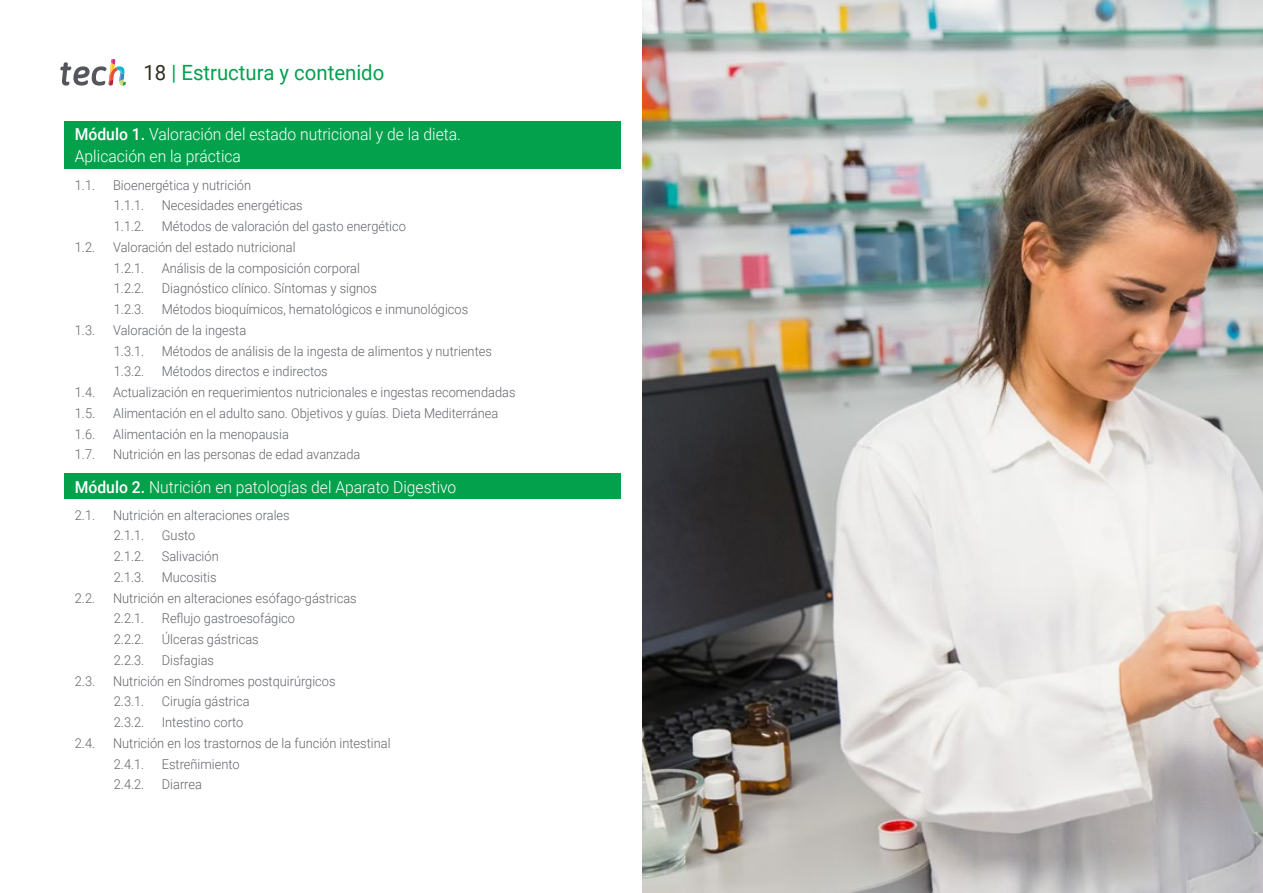
<style>
.page{position:relative;width:1263px;height:893px;background:#fff}
.page>*{position:absolute;margin:0;border:0;box-sizing:border-box;transform-origin:0 0}
.t1{font:21px "Roboto";color:#04a14d}
.t2{font:300 16.5px/22.5px "Roboto";color:#fff;scale:.95 1}
.t3{font:300 13.5px/20.7px "Roboto";color:#61646a;scale:.95 1}
.s1{color:#312e20}
.s2{font-weight:500}
</style>
<div class="page">
<div style="left:64px;top:121px;width:557px;height:48px;background:#04a14d"></div>
<div style="left:64px;top:474px;width:557px;height:25px;background:#04a14d"></div>
<img style="left:642px;top:0;width:621px;height:893px">
<svg style="left:60px;top:59px;width:66px;height:27px"></svg>
<h1 class="t1" style="left:144px;top:57px;width:242px"><span class="s1">18</span> | Estructura y contenido</h1>
<p class="t2" style="left:75px;top:122px;width:408px"><span class="s2">Módulo 1.</span> Valoración del estado nutricional y de la dieta.<br>Aplicación en la práctica</p>
<p class="t3" style="left:75px;top:174px;width:23px">1.1.</p>
<p class="t3" style="left:113px;top:174px;width:147px">Bioenergética y nutrición<br>1.1.1.</p>
<p class="t3" style="left:162px;top:195px;width:150px">Necesidades energéticas</p>
<p class="t3" style="left:114px;top:215px;width:34px">1.1.2.</p>
<p class="t3" style="left:162px;top:215px;width:258px">Métodos de valoración del gasto energético</p>
<p class="t3" style="left:75px;top:236px;width:23px">1.2.</p>
<p class="t3" style="left:113px;top:236px;width:194px">Valoración del estado nutricional<br>1.2.1.</p>
<p class="t3" style="left:162px;top:257px;width:210px">Análisis de la composición corporal</p>
<p class="t3" style="left:114px;top:278px;width:34px">1.2.2.</p>
<p class="t3" style="left:162px;top:278px;width:228px">Diagnóstico clínico. Síntomas y signos</p>
<p class="t3" style="left:114px;top:298px;width:34px">1.2.3.</p>
<p class="t3" style="left:162px;top:298px;width:324px">Métodos bioquímicos, hematológicos e inmunológicos</p>
<p class="t3" style="left:75px;top:319px;width:23px">1.3.</p>
<p class="t3" style="left:113px;top:319px;width:142px">Valoración de la ingesta<br>1.3.1.</p>
<p class="t3" style="left:162px;top:340px;width:349px">Métodos de análisis de la ingesta de alimentos y nutrientes</p>
<p class="t3" style="left:114px;top:361px;width:34px">1.3.2.</p>
<p class="t3" style="left:162px;top:361px;width:176px">Métodos directos e indirectos</p>
<p class="t3" style="left:75px;top:381px;width:23px">1.4.</p>
<p class="t3" style="left:113px;top:381px;width:425px">Actualización en requerimientos nutricionales e ingestas recomendadas</p>
<p class="t3" style="left:75px;top:402px;width:23px">1.5.</p>
<p class="t3" style="left:113px;top:402px;width:407px">Alimentación en el adulto sano. Objetivos y guías. Dieta Mediterránea</p>
<p class="t3" style="left:75px;top:423px;width:23px">1.6.</p>
<p class="t3" style="left:113px;top:423px;width:186px">Alimentación en la menopausia</p>
<p class="t3" style="left:75px;top:444px;width:23px">1.7.</p>
<p class="t3" style="left:113px;top:444px;width:262px">Nutrición en las personas de edad avanzada</p>
<p class="t2" style="left:75px;top:475px;width:403px"><span class="s2">Módulo 2.</span> Nutrición en patologías del Aparato Digestivo</p>
<p class="t3" style="left:75px;top:504px;width:23px">2.1.</p>
<p class="t3" style="left:113px;top:504px;width:187px">Nutrición en alteraciones orales<br>2.1.1.</p>
<p class="t3" style="left:162px;top:525px;width:37px">Gusto</p>
<p class="t3" style="left:114px;top:545px;width:34px">2.1.2.</p>
<p class="t3" style="left:162px;top:545px;width:61px">Salivación</p>
<p class="t3" style="left:114px;top:566px;width:34px">2.1.3.</p>
<p class="t3" style="left:162px;top:566px;width:59px">Mucositis</p>
<p class="t3" style="left:75px;top:587px;width:23px">2.2.</p>
<p class="t3" style="left:113px;top:587px;width:258px">Nutrición en alteraciones esófago-gástricas<br>2.2.1.</p>
<p class="t3" style="left:162px;top:608px;width:142px">Reflujo gastroesofágico</p>
<p class="t3" style="left:114px;top:628px;width:34px">2.2.2.</p>
<p class="t3" style="left:162px;top:628px;width:103px">Úlceras gástricas</p>
<p class="t3" style="left:114px;top:649px;width:34px">2.2.3.</p>
<p class="t3" style="left:162px;top:649px;width:56px">Disfagias</p>
<p class="t3" style="left:75px;top:670px;width:23px">2.3.</p>
<p class="t3" style="left:113px;top:670px;width:236px">Nutrición en Síndromes postquirúrgicos<br>2.3.1.</p>
<p class="t3" style="left:162px;top:691px;width:94px">Cirugía gástrica</p>
<p class="t3" style="left:114px;top:711px;width:34px">2.3.2.</p>
<p class="t3" style="left:162px;top:711px;width:87px">Intestino corto</p>
<p class="t3" style="left:75px;top:732px;width:23px">2.4.</p>
<p class="t3" style="left:113px;top:732px;width:294px">Nutrición en los trastornos de la función intestinal<br>2.4.1.</p>
<p class="t3" style="left:162px;top:753px;width:83px">Estreñimiento</p>
<p class="t3" style="left:114px;top:774px;width:34px">2.4.2.</p>
<p class="t3" style="left:162px;top:774px;width:44px">Diarrea</p>
</div>
